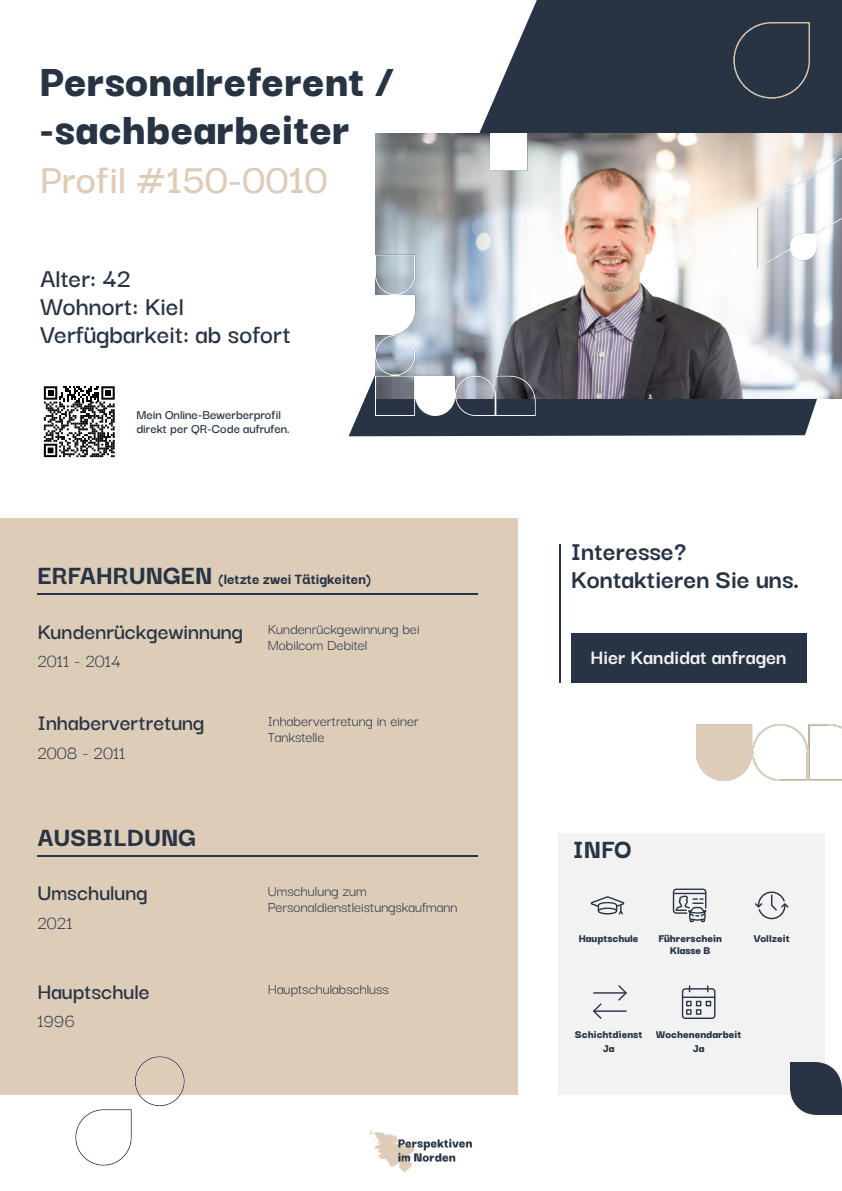
<style>
.page{position:relative;width:842px;height:1191px;background:#fff}
.page>*{position:absolute;margin:0;border:0;box-sizing:border-box;transform-origin:0 0}
.t1{font:900 48px/48px "Darker Grotesque";color:#283444}
.t2{font:600 44px "Darker Grotesque";color:#ddccb8}
.t3{font:600 28px/28px "Darker Grotesque";color:#283444}
.t4{font:700 28px/28px "Darker Grotesque";color:#283444}
.t5{font:800 28px "Darker Grotesque";color:#283444}
.t6{font:600 24px "Darker Grotesque";color:#283444}
.t7{font:700 22px "Darker Grotesque";color:#f2f2f2}
.t8{font:20px "Darker Grotesque";color:#283444}
.t9{font:16px/16px "Darker Grotesque";color:#283444}
.t10{font:800 16px "Darker Grotesque";color:#283444}
.t11{font:600 14px/14px "Darker Grotesque";color:#283444}
.t12{font:900 12px/14px "Darker Grotesque";color:#283444;text-align:center}
.s1{font-size:28px}
</style>
<div class="page">
<div style="left:558px;top:833px;width:267px;height:261px;background:#f2f2f2"></div>
<svg style="left:348px;top:0;width:493px;height:436px;fill:#283444"></svg>
<svg style="left:672px;top:888px;width:34px;height:34px"></svg>
<div style="left:0;top:518px;width:517px;height:576px;background:#ddccb8"></div>
<hr style="left:37px;top:593px;width:441px;height:1px;background:#283444">
<hr style="left:37px;top:855px;width:441px;height:1px;background:#283444">
<svg style="left:681px;top:985px;width:34px;height:33px"></svg>
<hr style="left:593px;top:1010px;width:33px;height:1px;background:#283444">
<svg style="left:593px;top:1003px;width:8px;height:15px"></svg>
<hr style="left:593px;top:992px;width:33px;height:1px;background:#283444">
<svg style="left:618px;top:985px;width:8px;height:15px"></svg>
<svg style="left:755px;top:891px;width:33px;height:28px"></svg>
<svg style="left:590px;top:896px;width:34px;height:18px"></svg>
<img style="left:75px;top:1056px;width:109px;height:109px">
<img style="left:789px;top:1062px;width:52px;height:52px">
<img style="left:696px;top:724px;width:145px;height:56px">
<img style="left:375px;top:134px;width:466px;height:281px">
<div style="left:733px;top:0;width:108px;height:98px;background:#283444"></div>
<svg style="left:44px;top:386px;width:71px;height:71px"></svg>
<img style="left:369px;top:1129px;width:103px;height:43px">
<div style="left:570px;top:633px;width:236px;height:50px;background:#283444"></div>
<hr style="left:559px;top:544px;width:1px;height:139px;background:#283444">
<h1 class="t1" style="left:40px;top:54px;width:356px">Personalreferent / -sachbearbeiter</h1>
<h2 class="t2" style="left:40px;top:147px;width:289px">Profil #150-0010</h2>
<h3 class="t3" style="left:40px;top:262px;width:252px">Alter: 42<br>Wohnort: Kiel<br>Verfügbarkeit: ab sofort</h3>
<p class="t11" style="left:136px;top:406px;width:155px">Mein Online-Bewerberprofil direkt per QR-Code aufrufen.</p>
<p class="t10" style="left:37px;top:567px;width:335px"><span class="s1">ERFAHRUNGEN</span> (letzte zwei Tätigkeiten)</p>
<h3 class="t6" style="left:37px;top:613px;width:207px">Kundenrückgewinnung</h3>
<p class="t8" style="left:37px;top:645px;width:85px">2011 - 2014</p>
<p class="t9" style="left:268px;top:620px;width:153px">Kundenrückgewinnung bei<br>Mobilcom Debitel</p>
<h3 class="t6" style="left:37px;top:705px;width:168px">Inhabervertretung</h3>
<p class="t8" style="left:37px;top:737px;width:90px">2008 - 2011</p>
<h3 class="t5" style="left:37px;top:816px;width:160px">AUSBILDUNG</h3>
<h3 class="t6" style="left:37px;top:874px;width:112px">Umschulung</h3>
<p class="t8" style="left:37px;top:907px;width:37px">2021</p>
<h3 class="t6" style="left:37px;top:973px;width:114px">Hauptschule</h3>
<p class="t8" style="left:37px;top:1006px;width:39px">1996</p>
<p class="t9" style="left:268px;top:711px;width:152px">Inhabervertretung in einer<br>Tankstelle</p>
<p class="t9" style="left:268px;top:881px;width:191px">Umschulung zum<br>Personaldienstleistungskaufmann</p>
<p class="t9" style="left:268px;top:980px;width:123px">Hauptschulabschluss</p>
<h3 class="t4" style="left:570px;top:535px;width:230px">Interesse?<br>Kontaktieren Sie uns.</h3>
<h3 class="t7" style="left:590px;top:641px;width:197px">Hier Kandidat anfragen</h3>
<h3 class="t5" style="left:572px;top:828px;width:60px">INFO</h3>
<p class="t12" style="left:658px;top:931px;width:65px;line-height:12px">Führerschein<br>Klasse B</p>
<p class="t12" style="left:578px;top:930px;width:61px">Hauptschule</p>
<p class="t12" style="left:753px;top:930px;width:38px">Vollzeit</p>
<p class="t12" style="left:575px;top:1026px;width:69px">Schichtdienst<br>Ja</p>
<p class="t12" style="left:655px;top:1026px;width:87px">Wochenendarbeit<br>Ja</p>
</div>
